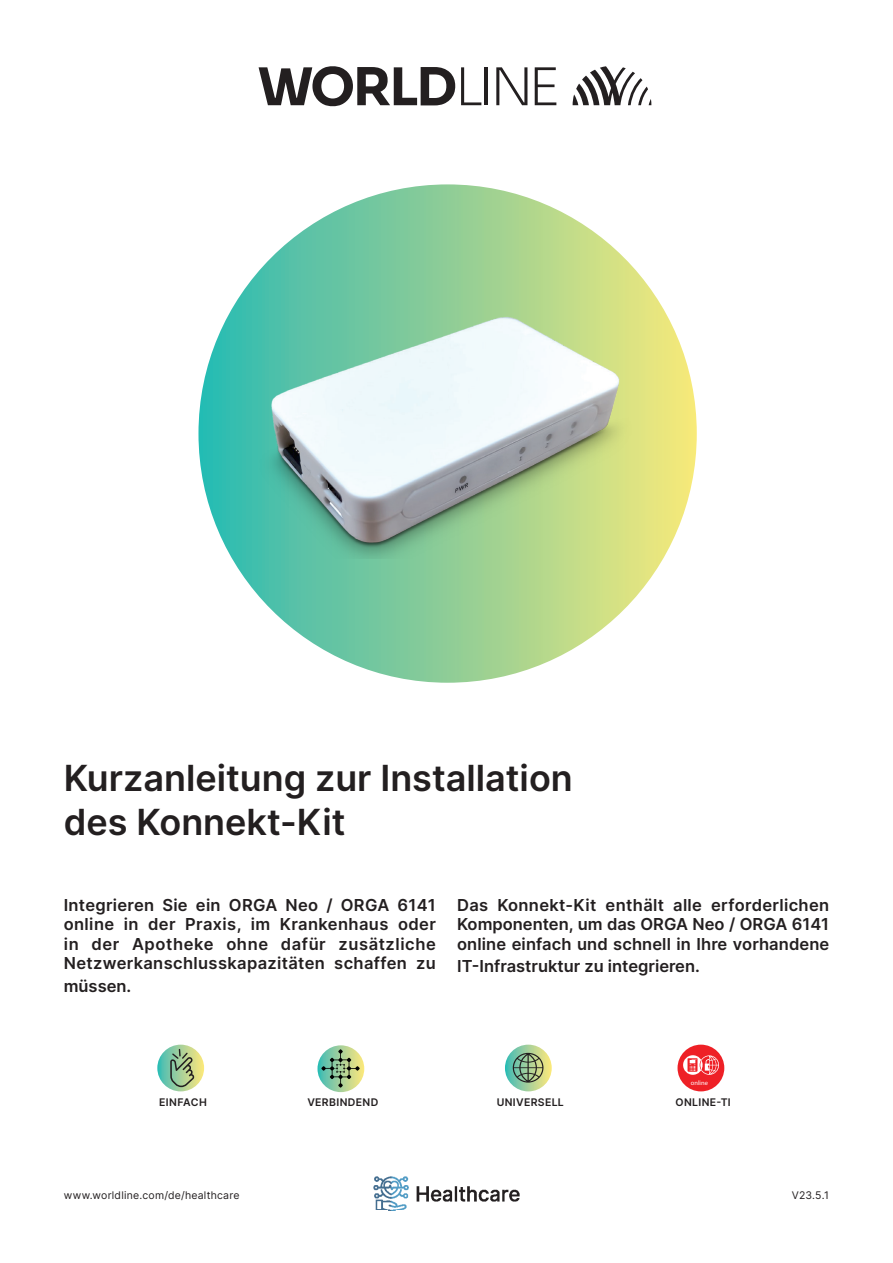
<style>
.page{position:relative;width:893px;height:1263px;background:#fff}
.page>*{position:absolute;margin:0;border:0;box-sizing:border-box;transform-origin:0 0}
.t1{font:600 36px/43.2px "Inter";color:#231f20}
.t2{font:600 16.5px/19.5px "Inter";letter-spacing:.005em;color:#231f20;text-align:justify}
.t3{font:10.5px "Inter";letter-spacing:.025em;color:#231f20}
.t4{font:600 10.5px "Inter";letter-spacing:.03em;color:#231f20}
.t5{font:6.45px "Myriad Pro";color:#fff}
</style>
<div class="page">
<div style="left:198px;top:184px;width:499px;height:499px;background:linear-gradient(to right,#2cb8b4,#f6e77b);border-radius:249px"></div>
<img style="left:373px;top:1176px;width:147px;height:35px">
<img style="left:249px;top:313px;width:390px;height:246px">
<svg style="left:573px;top:66px;width:78px;height:39px"></svg>
<svg style="left:461px;top:67px;width:20px;height:38px"></svg>
<hr style="left:485px;top:67px;width:3px;height:38px;background:#231f20">
<svg style="left:535px;top:67px;width:21px;height:38px"></svg>
<svg style="left:496px;top:67px;width:31px;height:38px"></svg>
<svg style="left:259px;top:66px;width:196px;height:41px"></svg>
<svg style="left:505px;top:1045px;width:47px;height:46px"></svg>
<svg style="left:317px;top:1045px;width:47px;height:47px"></svg>
<div style="left:677px;top:1045px;width:47px;height:46px;background:#ee2026;border-radius:50%"></div>
<svg style="left:683px;top:1055px;width:20px;height:20px"></svg>
<svg style="left:687px;top:1055px;width:32px;height:20px"></svg>
<svg style="left:157px;top:1045px;width:47px;height:46px"></svg>
<svg style="left:170px;top:1049px;width:24px;height:38px"></svg>
<svg style="left:513px;top:1053px;width:30px;height:29px"></svg>
<svg style="left:321px;top:1049px;width:39px;height:39px"></svg>
<h1 class="t1" style="left:64px;top:756px;width:511px">Kurzanleitung zur Installation des Konnekt-Kit</h1>
<p class="t2" style="left:64px;top:895px;width:374px">Integrieren Sie ein ORGA Neo / ORGA 6141 online in der Praxis, im Krankenhaus oder in der Apotheke ohne dafür zusätzliche Netzwerkanschlusskapazitäten schaffen zu</p>
<p class="t2" style="left:64px;top:976px;width:69px">müssen.</p>
<p class="t2" style="left:457px;top:895px;width:374px">Das Konnekt-Kit enthält alle erforderlichen Komponenten, um das ORGA Neo / ORGA 6141 online einfach und schnell in Ihre vorhandene</p>
<p class="t2" style="left:457px;top:956px;width:244px">IT-Infrastruktur zu integrieren.</p>
<p class="t4" style="left:159px;top:1095px;width:49px">EINFACH</p>
<p class="t4" style="left:307px;top:1095px;width:72px">VERBINDEND</p>
<p class="t5" style="left:691px;top:1078px;width:19px">online</p>
<p class="t4" style="left:497px;top:1095px;width:69px">UNIVERSELL</p>
<p class="t4" style="left:676px;top:1095px;width:57px">ONLINE-TI</p>
<p class="t3" style="left:64px;top:1188px;width:177px">www.worldline.com/de/healthcare</p>
<p class="t3" style="left:792px;top:1187px;width:39px">V23.5.1</p>
</div>
